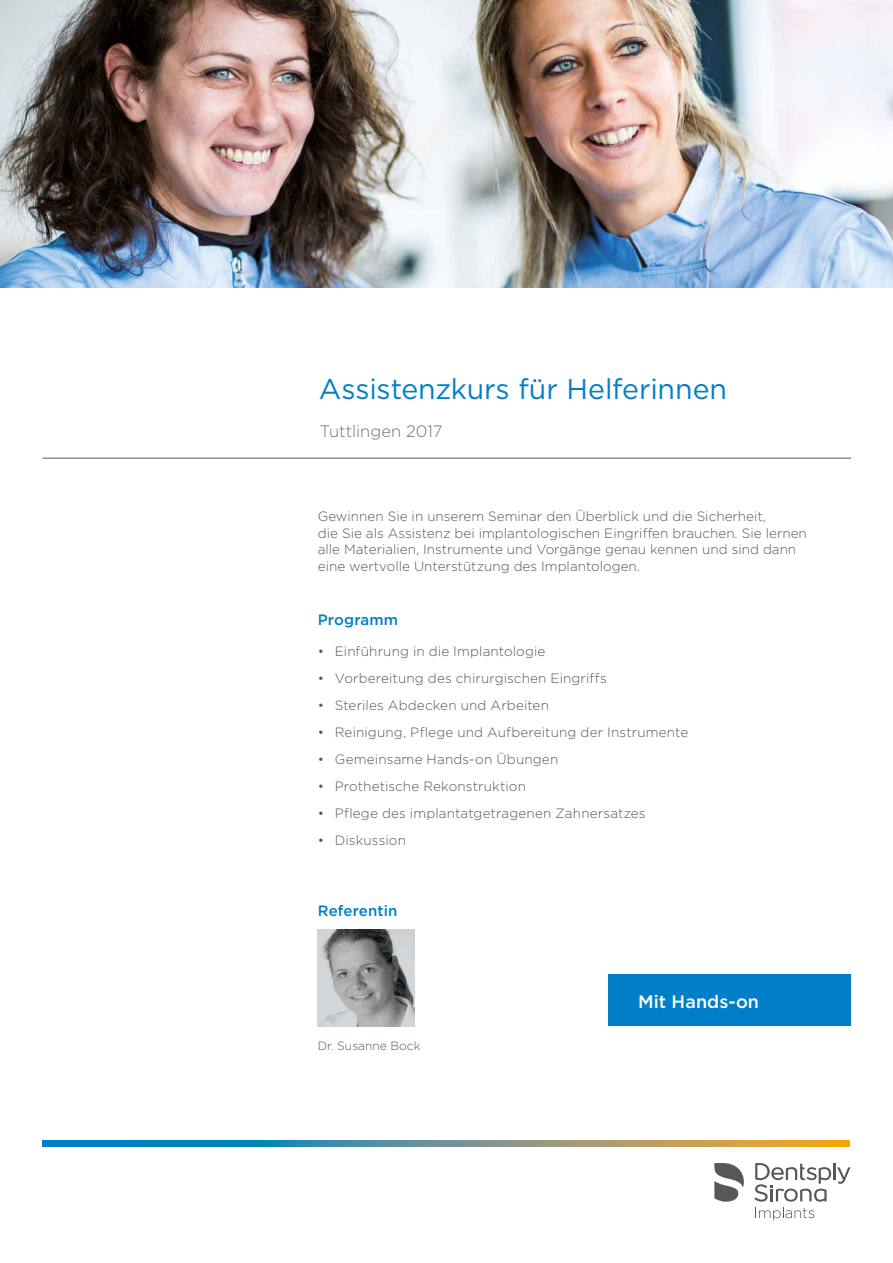
<style>
.page{position:relative;width:893px;height:1263px;background:#fff}
.page>*{position:absolute;margin:0;border:0;box-sizing:border-box;transform-origin:0 0}
.t1{font:28.5px "Gotham";letter-spacing:-.005em;color:#007fc8}
.t2{font:500 18px "Gotham";letter-spacing:.005em;color:#fff}
.t3{font:300 16.5px "Gotham";letter-spacing:-.005em;color:#706f6f}
.t4{font:500 15px "Gotham";letter-spacing:.005em;color:#007fc8}
.t5{font:300 13.5px/16.5px "Gotham";color:#575756}
.t6{font:300 12px "Gotham";color:#575756}
</style>
<div class="page">
<img style="left:0;top:0;width:893px;height:288px">
<svg style="left:714px;top:1163px;width:30px;height:39px"></svg>
<svg style="left:754px;top:1163px;width:96px;height:57px"></svg>
<svg style="left:43px;top:1140px;width:807px;height:7px;background:#6b9289"></svg>
<hr style="left:43px;top:458px;width:808px;height:1px;background:#575756">
<div style="left:608px;top:974px;width:242px;height:52px;background:#007fc8"></div>
<img style="left:318px;top:930px;width:97px;height:97px">
<h1 class="t1" style="left:319px;top:370px;width:410px">Assistenzkurs für Helferinnen</h1>
<p class="t3" style="left:320px;top:421px;width:124px">Tuttlingen 2017</p>
<p class="t5" style="left:318px;top:508px;width:490px">Gewinnen Sie in unserem Seminar den Überblick und die Sicherheit,<br>die Sie als Assistenz bei implantologischen Eingriffen brauchen. Sie lernen alle Materialien, Instrumente und Vorgänge genau kennen und sind dann eine wertvolle Unterstützung des Implantologen.</p>
<p class="t4" style="left:318px;top:609px;width:82px">Programm</p>
<p class="t5" style="left:318px;top:643px;width:229px">• Einführung in die Implantologie</p>
<p class="t5" style="left:318px;top:670px;width:290px">• Vorbereitung des chirurgischen Eingriffs</p>
<p class="t5" style="left:318px;top:697px;width:233px">• Steriles Abdecken und Arbeiten</p>
<p class="t5" style="left:318px;top:724px;width:372px">• Reinigung, Pflege und Aufbereitung der Instrumente</p>
<p class="t5" style="left:318px;top:751px;width:242px">• Gemeinsame Hands-on Übungen</p>
<p class="t5" style="left:318px;top:778px;width:210px">• Prothetische Rekonstruktion</p>
<p class="t5" style="left:318px;top:805px;width:329px">• Pflege des implantatgetragenen Zahnersatzes</p>
<p class="t5" style="left:318px;top:832px;width:90px">• Diskussion</p>
<p class="t4" style="left:318px;top:900px;width:81px">Referentin</p>
<p class="t6" style="left:318px;top:1038px;width:104px">Dr. Susanne Bock</p>
<h2 class="t2" style="left:638px;top:989px;width:123px">Mit Hands-on</h2>
</div>
